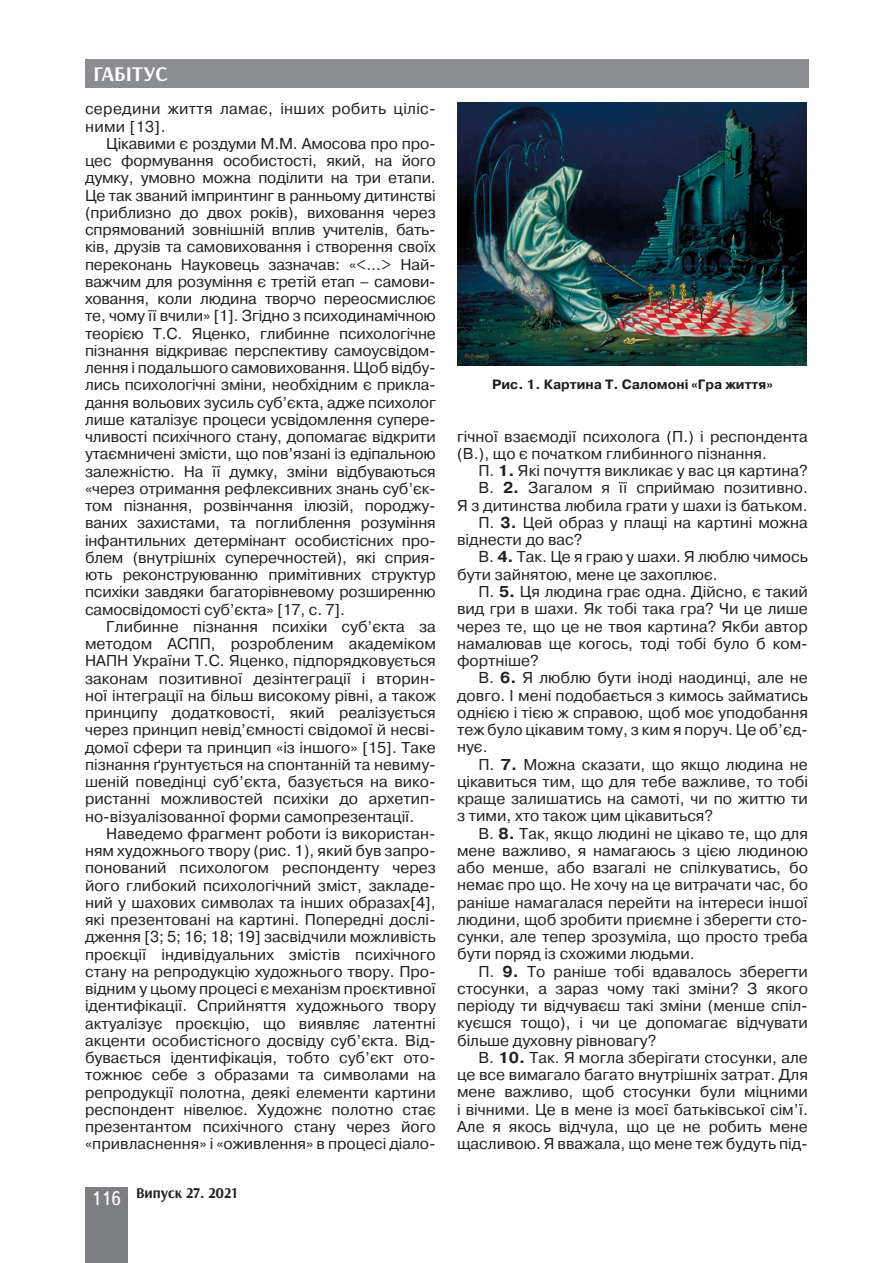
<style>
.page{position:relative;width:893px;height:1263px;background:#fff}
.page>*{position:absolute;margin:0;border:0;box-sizing:border-box;transform-origin:0 0}
.t1{font:700 21px "Arsenal";color:#fff}
.Текст_основной_G{font:15.75px/17.2px "Pragmatica C";color:#231f20;text-align:justify}
.Текст_основной_G-2{font:15.75px/17.2px "Pragmatica C";letter-spacing:.02em;color:#231f20}
.t2{font:700 15px "Arsenal";color:#231f20}
.Рисунок{font:700 13.5px "Pragmatica C";color:#231f20}
.s1{font-family:"Ukrainian Text";font-weight:400;font-size:19.5px;color:#fff}
.s2{font-weight:700}
</style>
<div class="page">
<div style="left:85px;top:59px;width:723px;height:29px;background:#8b8d90"></div>
<div style="left:85px;top:1186px;width:43px;height:76px;background:#7c7e81"></div>
<img style="left:457px;top:102px;width:349px;height:263px">
<h1 class="t1" style="left:94px;top:61px;width:76px">ГАБІТУС</h1>
<p class="Текст_основной_G-2" style="left:85px;top:100px;width:352px">середини життя ламає, інших робить ціліс&shy;ними [13].</p>
<p class="Текст_основной_G" style="left:85px;top:135px;width:352px;text-indent:21px">Цікавими є роздуми М.М. Амосова про про&shy;цес формування особистості, який, на його думку, умовно можна поділити на три етапи.<br>Це так званий імпринтинг в ранньому дитинстві (приблизно до двох років), виховання через спрямований зовнішній вплив учителів, бать&shy;ків, друзів та самовиховання і створення своїх переконань Науковець зазначав: «&lt;...&gt; Най&shy;важчим для розуміння є третій етап – самови&shy;ховання, коли людина творчо переосмислює те, чому її вчили» [1]. Згідно з психодинамічною теорією Т.С. Яценко, глибинне психологічне пізнання відкриває перспективу самоусвідом&shy;лення і подальшого самовиховання. Щоб відбу&shy;лись психологічні зміни, необхідним є прикла&shy;дання вольових зусиль суб’єкта, адже психолог лише каталізує процеси усвідомлення супере&shy;чливості психічного стану, допомагає відкрити утаємничені змісти, що пов’язані із едіпальною залежністю. На її думку, зміни відбуваються «через отримання рефлексивних знань суб’єк&shy;том пізнання, розвінчання ілюзій, породжу&shy;ваних захистами, та поглиблення розуміння інфантильних детермінант особистісних про&shy;блем (внутрішніх суперечностей), які сприя&shy;ють реконструюванню примітивних структур психіки завдяки багаторівневому розширенню самосвідомості суб’єкта» [17, с. 7].</p>
<p class="Текст_основной_G" style="left:85px;top:618px;width:352px;text-indent:21px">Глибинне пізнання психіки суб’єкта за методом АСПП, розробленим академіком НАПН України Т.С. Яценко, підпорядковується законам позитивної дезінтеграції і вторин&shy;ної інтеграції на більш високому рівні, а також принципу додатковості, який реалізується через принцип невід’ємності свідомої й несві&shy;домої сфери та принцип «із іншого» [15]. Таке пізнання ґрунтується на спонтанній та невиму&shy;шеній поведінці суб’єкта, базується на вико&shy;ристанні можливостей психіки до архетип&shy;но-візуалізованної форми самопрезентації.</p>
<p class="Текст_основной_G" style="left:85px;top:825px;width:352px;text-indent:21px">Наведемо фрагмент роботи із використан&shy;ням художнього твору (рис. 1), який був запро&shy;понований психологом респонденту через його глибокий психологічний зміст, закладе&shy;ний у шахових символах та інших образах[4], які презентовані на картині. Попередні дослі&shy;дження [3; 5; 16; 18; 19] засвідчили можливість проєкції індивідуальних змістів психічного стану на репродукцію художнього твору. Про&shy;відним у цьому процесі є механізм проєктивної ідентифікації. Сприйняття художнього твору актуалізує проєкцію, що виявляє латентні акценти особистісного досвіду суб’єкта. Від&shy;бувається ідентифікація, тобто суб’єкт ото&shy;тожнює себе з образами та символами на репродукції полотна, деякі елементи картини респондент нівелює. Художнє полотно стає презентантом психічного стану через його «привласнення» і «оживлення» в процесі діало-</p>
<p class="t2" style="left:91px;top:1183px;width:148px"><span class="s1">116</span> Випуск 27. 2021</p>
<p class="Рисунок" style="left:492px;top:377px;width:282px">Рис. 1. Картина Т. Саломоні «Гра життя»</p>
<p class="Текст_основной_G" style="left:457px;top:428px;width:352px">гічної взаємодії психолога (П.) і респондента (В.), що є початком глибинного пізнання.</p>
<p class="Текст_основной_G" style="left:478px;top:462px;width:331px">П. <span class="s2">1.</span> Які почуття викликає у вас ця картина?</p>
<p class="Текст_основной_G" style="left:457px;top:480px;width:352px;text-align:right">В. <span class="s2">2.</span> Загалом я її сприймаю позитивно.<br>Я з дитинства любила грати у шахи із батьком.</p>
<p class="Текст_основной_G" style="left:457px;top:514px;width:352px;text-indent:21px">П. <span class="s2">3.</span> Цей образ у плащі на картині можна віднести до вас?</p>
<p class="Текст_основной_G" style="left:457px;top:549px;width:352px;text-indent:21px">В. <span class="s2">4.</span> Так. Це я граю у шахи. Я люблю чимось бути зайнятою, мене це захоплює.</p>
<p class="Текст_основной_G" style="left:457px;top:583px;width:352px;text-indent:21px">П. <span class="s2">5.</span> Ця людина грає одна. Дійсно, є такий вид гри в шахи. Як тобі така гра? Чи це лише через те, що це не твоя картина? Якби автор намалював ще когось, тоді тобі було б ком&shy;фортніше?</p>
<p class="Текст_основной_G" style="left:457px;top:669px;width:352px;text-indent:21px">В. <span class="s2">6.</span> Я люблю бути іноді наодинці, але не довго. І мені подобається з кимось займатись однією і тією ж справою, щоб моє уподобання теж було цікавим тому, з ким я поруч. Це об’єд&shy;нує.</p>
<p class="Текст_основной_G" style="left:457px;top:756px;width:352px;text-indent:21px">П. <span class="s2">7.</span> Можна сказати, що якщо людина не цікавиться тим, що для тебе важливе, то тобі краще залишатись на самоті, чи по життю ти з тими, хто також цим цікавиться?</p>
<p class="Текст_основной_G" style="left:457px;top:825px;width:352px;text-indent:21px">В. <span class="s2">8.</span> Так, якщо людині не цікаво те, що для мене важливо, я намагаюсь з цією людиною або менше, або взагалі не спілкуватись, бо немає про що. Не хочу на це витрачати час, бо раніше намагалася перейти на інтереси іншої людини, щоб зробити приємне і зберегти сто&shy;сунки, але тепер зрозуміла, що просто треба бути поряд із схожими людьми.</p>
<p class="Текст_основной_G" style="left:457px;top:963px;width:352px;text-indent:21px">П. <span class="s2">9.</span> То раніше тобі вдавалось зберегти стосунки, а зараз чому такі зміни? З якого періоду ти відчуваєш такі зміни (менше спіл&shy;куєшся тощо), і чи це допомагає відчувати більше духовну рівновагу?</p>
<p class="Текст_основной_G" style="left:457px;top:1049px;width:352px;text-indent:21px">В. <span class="s2">10.</span> Так. Я могла зберігати стосунки, але це все вимагало багато внутрішніх затрат. Для мене важливо, щоб стосунки були міцними і вічними. Це в мене із моєї батьківської сім’ї.<br>Але я якось відчула, що це не робить мене щасливою. Я вважала, що мене теж будуть під-</p>
</div>
